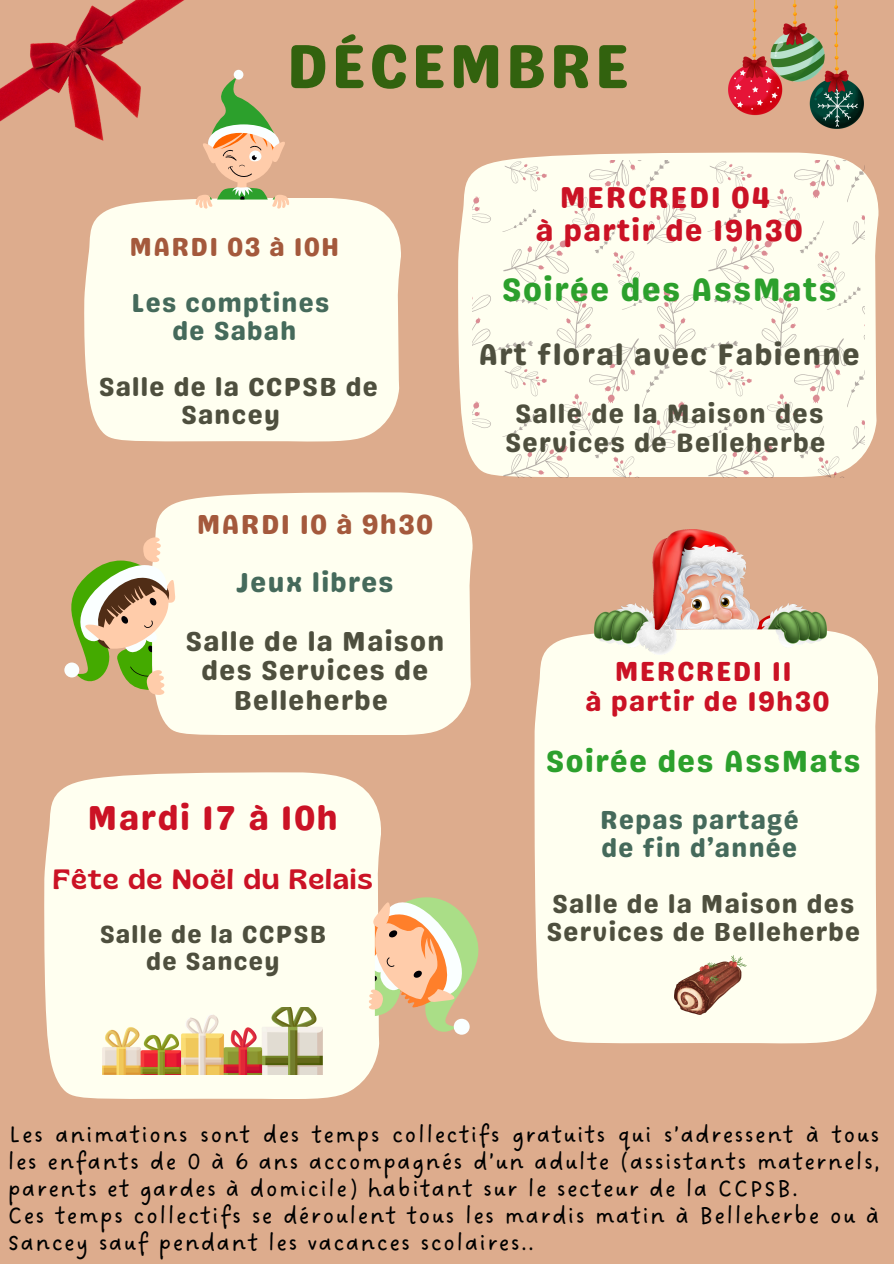
<style>
.page{position:relative;width:894px;height:1264px;background:#fff}
.page>*{position:absolute;margin:0;border:0;box-sizing:border-box;transform-origin:0 0}
.t1{font:61.95px "Genty Sans";letter-spacing:.045em;color:#32620e}
.t2{font:34.5px "Genty Sans";letter-spacing:.05em;color:#cb1225}
.t3{font:32.4px "Genty Sans";letter-spacing:.05em;color:#2ca02c}
.t4{font:30.45px "Genty Sans";letter-spacing:.05em;color:#2ca02c}
.t5{font:30.15px/32.8px "Genty Sans";letter-spacing:.05em;color:#cb1225;text-align:center}
.t6{font:29.85px "Genty Sans";letter-spacing:.05em;color:#4e4f3e}
.t7{font:27.75px "Gliker";letter-spacing:.05em;color:#cb1225}
.t8{font:27.45px/29.2px "Genty Sans";letter-spacing:.05em;color:#4e4f3e;text-align:center}
.t9{font:27.45px/29.2px "Genty Sans";letter-spacing:.05em;color:#cb1225;text-align:center}
.t10{font:27.45px "Genty Sans";letter-spacing:.05em;color:#a4593c}
.t11{font:27.45px "Genty Sans";letter-spacing:.05em;color:#456a5b}
.t12{font:26.55px/29.1px "Genty Sans";letter-spacing:.05em;color:#4e4f3e;text-align:center}
.t13{font:26.1px/28.2px "Genty Sans";letter-spacing:.05em;color:#4e4f3e;text-align:center}
.t14{font:26.1px/28.2px "Genty Sans";letter-spacing:.05em;color:#456a5b;text-align:center}
.t15{font:26.1px "Genty Sans";letter-spacing:.05em;color:#a4593c}
.t16{font:25.95px/28.2px "Genty Sans";letter-spacing:.05em;color:#4e4f3e}
.t17{font:25.95px/28.2px "Genty Sans";letter-spacing:.05em;color:#456a5b}
.t18{font:25.35px/27px "DO Sans Regular";letter-spacing:.05em;color:#000}
.t19{font:24.75px/27px "Genty Sans";letter-spacing:.05em;color:#4e4f3e;text-align:center}
</style>
<div class="page">
<div style="left:0;top:0;width:893px;height:1263px;background:#ddac8d"></div>
<div style="left:84px;top:198px;width:317px;height:243px;background:#fffff0"></div>
<div style="left:44px;top:772px;width:337px;height:327px;background:#fffff0"></div>
<div style="left:534px;top:628px;width:344px;height:415px;background:#fffff0"></div>
<div style="left:155px;top:492px;width:318px;height:243px;background:#fffff0"></div>
<svg style="left:458px;top:153px;width:420px;height:306px;fill:#fffff0"></svg>
<img style="left:728px;top:0;width:135px;height:128px">
<img style="left:0;top:0;width:184px;height:141px">
<img style="left:103px;top:1007px;width:219px;height:67px">
<svg style="left:368px;top:859px;width:111px;height:184px"></svg>
<img style="left:594px;top:529px;width:232px;height:125px">
<svg style="left:195px;top:70px;width:94px;height:139px"></svg>
<svg style="left:64px;top:529px;width:112px;height:166px"></svg>
<img style="left:472px;top:161px;width:392px;height:316px">
<img style="left:674px;top:955px;width:72px;height:59px">
<p class="t1" style="left:286px;top:29px;width:344px">DÉCEMBRE</p>
<h5 class="t15" style="left:130px;top:231px;width:211px">MARDI 03 à 10H</h5>
<h5 class="t14" style="left:131px;top:289px;width:199px">Les comptines de Sabah</h5>
<p class="t13" style="left:99px;top:373px;width:280px">Salle de la CCPSB de<br>Sancey</p>
<h5 class="t10" style="left:197px;top:508px;width:237px">MARDI 10 à 9h30</h5>
<h5 class="t11" style="left:236px;top:566px;width:159px">Jeux libres</h5>
<h5 class="t8" style="left:185px;top:626px;width:260px">Salle de la Maison des Services de<br>Belleherbe</h5>
<p class="t2" style="left:87px;top:797px;width:252px">Mardi 17 à 10h</p>
<h2 class="t7" style="left:53px;top:862px;width:321px">Fête de Noël du Relais</h2>
<h4 class="t19" style="left:100px;top:920px;width:228px">Salle de la CCPSB de Sancey</h4>
<h5 class="t5" style="left:535px;top:181px;width:268px">MERCREDI 04<br>à partir de 19h30</h5>
<p class="t3" style="left:501px;top:270px;width:336px">Soirée des AssMats</p>
<p class="t6" style="left:478px;top:336px;width:382px">Art floral avec Fabienne</p>
<h3 class="t12" style="left:505px;top:399px;width:321px">Salle de la Maison des<br>Services de Belleherbe</h3>
<h2 class="t9" style="left:585px;top:657px;width:245px">MERCREDI 11<br>à partir de 19h30</h2>
<h3 class="t4" style="left:545px;top:743px;width:316px">Soirée des AssMats</h3>
<h5 class="t17" style="left:600px;top:805px;width:200px">Repas partagé de fin d’année</h5>
<h5 class="t16" style="left:546px;top:890px;width:315px">Salle de la Maison des<br>Services de Belleherbe</h5>
<h3 class="t18" style="left:8px;top:1121px;width:873px">Les animations sont des temps collectifs gratuits qui s’adressent à tous les enfants de 0 à 6 ans accompagnés d’un adulte (assistants maternels, parents et gardes à domicile) habitant sur le secteur de la CCPSB.<br>Ces temps collectifs se déroulent tous les mardis matin à Belleherbe ou à Sancey sauf pendant les vacances scolaires..</h3>
</div>
